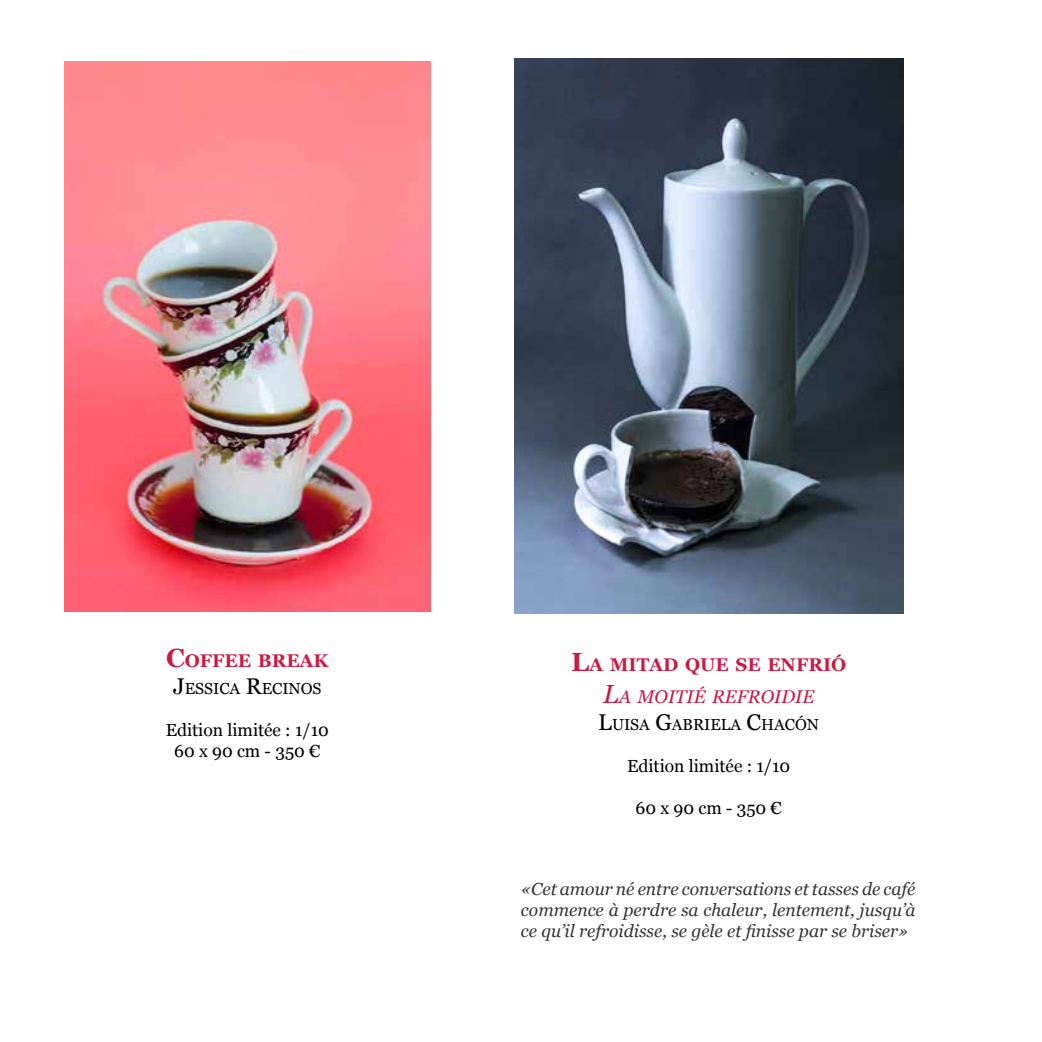
<style>
.page{position:relative;width:1042px;height:1042px;background:#fff}
.page>*{position:absolute;margin:0;border:0;box-sizing:border-box;transform-origin:0 0}
.t1{font:700 18.38px/31.5px "Georgia";color:#c91a44;text-align:center}
.t2{font:italic 17.5px/21px "Georgia";color:#363434;text-align:justify}
.t3{font:17.5px/21px "Georgia";color:#000;text-align:center}
.t4{font:15.92px "Georgia";color:#000}
.s1{font-size:26.25px}
.s2{font-size:22.75px}
.s3{font-style:inherit}
.s4{font-weight:400;font-style:italic;font-size:26.25px}
.s5{font-weight:400;font-style:italic}
</style>
<div class="page">
<img style="left:65px;top:61px;width:365px;height:551px">
<img style="left:514px;top:59px;width:389px;height:554px">
<p class="t1" style="left:166px;top:643px;width:164px"><span class="s1">C</span>OFFEE BREAK</p>
<p class="t4" style="left:173px;top:677px;width:150px"><span class="s2">J</span>ESSICA <span class="s2">R</span>ECINOS</p>
<p class="t3" style="left:166px;top:719px;width:165px">Edition limitée : 1/10<br>60 x 90 cm <span class="s3">- 350 €</span></p>
<p class="t1" style="left:571px;top:648px;width:277px"><span class="s1">L</span>A MITAD QUE SE ENFRIÓ<br><span class="s4">L</span><span class="s5">A MOITIÉ REFROIDIE</span></p>
<p class="t4" style="left:598px;top:713px;width:222px"><span class="s2">L</span>UISA <span class="s2">G</span>ABRIELA <span class="s2">C</span>HACÓN</p>
<p class="t3" style="left:627px;top:754px;width:165px">Edition limitée : 1/10</p>
<p class="t3" style="left:635px;top:796px;width:148px">60 x 90 cm <span class="s3">- 350 €</span></p>
<p class="t2" style="left:521px;top:878px;width:396px">«Cet amour né entre conversations et tasses de café commence à perdre sa chaleur, lentement, jusqu’à ce qu’il refroidisse, se gèle et finisse par se briser»</p>
</div>
